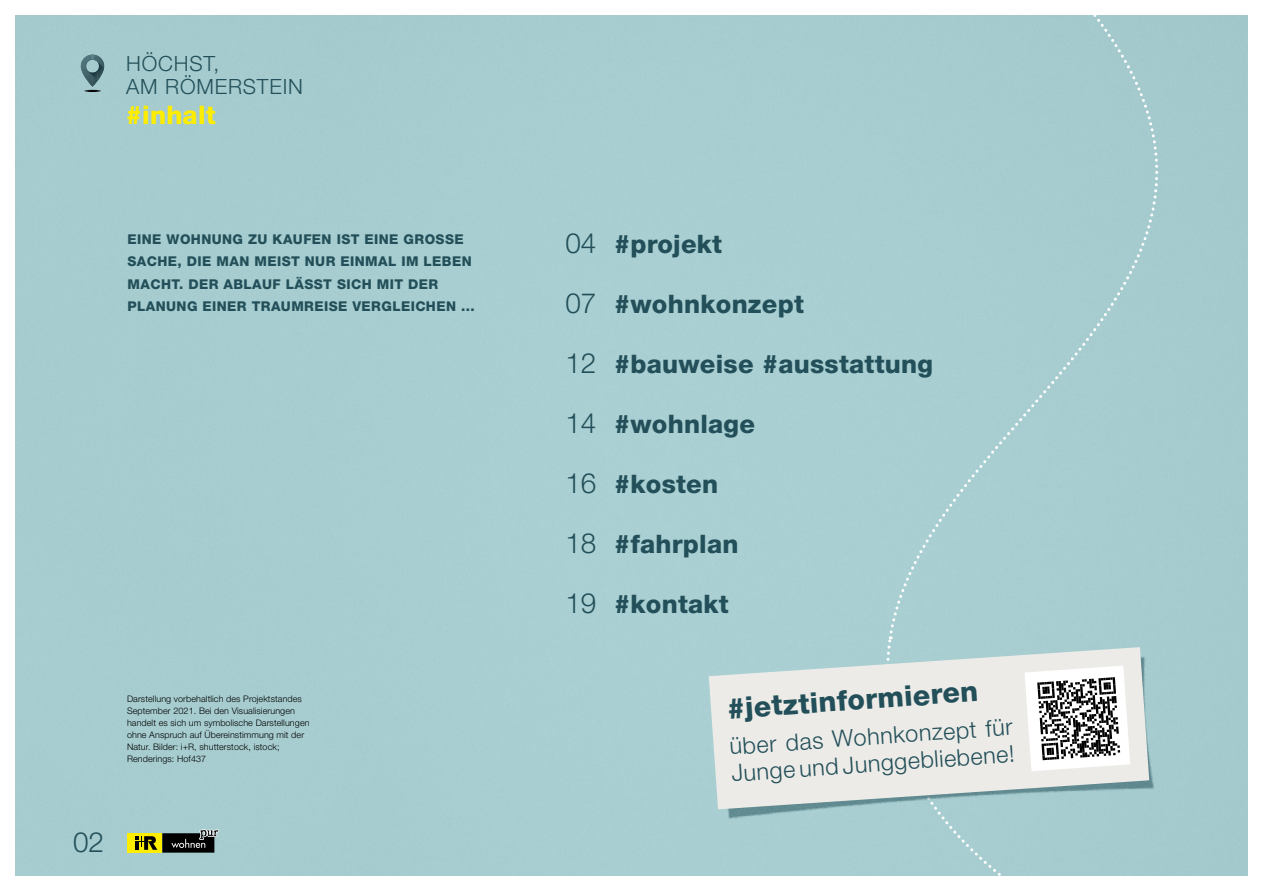
<style>
.page{position:relative;width:1263px;height:893px;background:#fff}
.page>*{position:absolute;margin:0;border:0;box-sizing:border-box;transform-origin:0 0}
.t1{font:800 28.5px "Helvetica Neue LT Std";color:#224f59}
.Seitenzahl{font:300 27.9px "Helvetica Neue LT Std";color:#224f59}
.h2fett_türkis{font:800 25.5px "Helvetica Neue LT Std";letter-spacing:.01em;color:#224f59}
.h2fett{font:800 25.5px "Helvetica Neue LT Std";letter-spacing:.01em;color:#ffed00}
.t2{font:300 23.25px/27px "Helvetica Neue LT Std";color:#224f59}
.h1_dünn{font:300 21px "Helvetica Neue LT Std";letter-spacing:.04em;color:#224f59}
.Einleitungstext{font:800 13.5px/22.5px "Helvetica Neue LT Std";letter-spacing:.03em;color:#224f59}
.impressum_credits{font:300 9px/12px "Helvetica Neue LT Std";letter-spacing:.01em;color:#000}
</style>
<div class="page">
<div style="left:16px;top:16px;width:1231px;height:859px;background:#a7cdd0"></div>
<div style="left:128px;top:833px;width:34px;height:20px;background:#ffed00"></div>
<svg style="left:135px;top:829px;width:84px;height:24px"></svg>
<svg style="left:81px;top:55px;width:24px;height:37px"></svg>
<div style="left:867px;top:637px;width:207px;height:239px;background:#a7cdd0"></div>
<div style="left:888px;top:15px;width:360px;height:620px;background:#a6cccf"></div>
<div style="left:719px;top:657px;width:436px;height:162px;background:#224f59;opacity:.57"></div>
<svg style="left:709px;top:647px;width:440px;height:162px;background:#dae2df"></svg>
<svg style="left:1024px;top:666px;width:106px;height:105px"></svg>
<p class="h1_dünn" style="left:126px;top:51px;width:95px">HÖCHST,</p>
<p class="h1_dünn" style="left:126px;top:73px;width:178px">AM RÖMERSTEIN</p>
<p class="h2fett" style="left:126px;top:100px;width:91px">#inhalt</p>
<p class="Einleitungstext" style="left:128px;top:228px;width:349px">EINE WOHNUNG ZU KAUFEN IST EINE GROSSE SACHE, DIE MAN MEIST NUR EINMAL IM LEBEN MACHT. DER ABLAUF LÄSST SICH MIT DER PLANUNG EINER TRAUMREISE VERGLEICHEN ...</p>
<p class="impressum_credits" style="left:127px;top:692px;width:184px">Darstellung vorbehaltlich des Projektstandes September 2021. Bei den Visualisierungen handelt es sich um symbolische Darstellungen ohne Anspruch auf Übereinstimmung mit der Natur. Bilder: i+R, shutterstock, istock; Renderings: Hof437</p>
<p class="Seitenzahl" style="left:73px;top:825px;width:33px">02</p>
<p class="Seitenzahl" style="left:565px;top:226px;width:33px">04</p>
<p class="Seitenzahl" style="left:565px;top:286px;width:33px">07</p>
<p class="Seitenzahl" style="left:565px;top:346px;width:33px">12</p>
<p class="Seitenzahl" style="left:565px;top:406px;width:33px">14</p>
<p class="Seitenzahl" style="left:565px;top:466px;width:33px">16</p>
<p class="Seitenzahl" style="left:565px;top:526px;width:33px">18</p>
<p class="Seitenzahl" style="left:565px;top:586px;width:33px">19</p>
<p class="h2fett_türkis" style="left:614px;top:228px;width:110px">#projekt</p>
<p class="h2fett_türkis" style="left:614px;top:288px;width:191px">#wohnkonzept</p>
<p class="h2fett_türkis" style="left:614px;top:348px;width:321px">#bauweise #ausstattung</p>
<p class="h2fett_türkis" style="left:614px;top:408px;width:142px">#wohnlage</p>
<p class="h2fett_türkis" style="left:614px;top:468px;width:106px">#kosten</p>
<p class="h2fett_türkis" style="left:614px;top:528px;width:126px">#fahrplan</p>
<p class="h2fett_türkis" style="left:614px;top:588px;width:116px">#kontakt</p>
<p class="t1" style="left:726px;top:691px;width:253px;rotate:-4deg">#jetztinformieren</p>
<p class="t2" style="left:729px;top:732px;width:285px;rotate:-4deg">über das Wohnkonzept für<br>Junge und Junggebliebene!</p>
</div>
